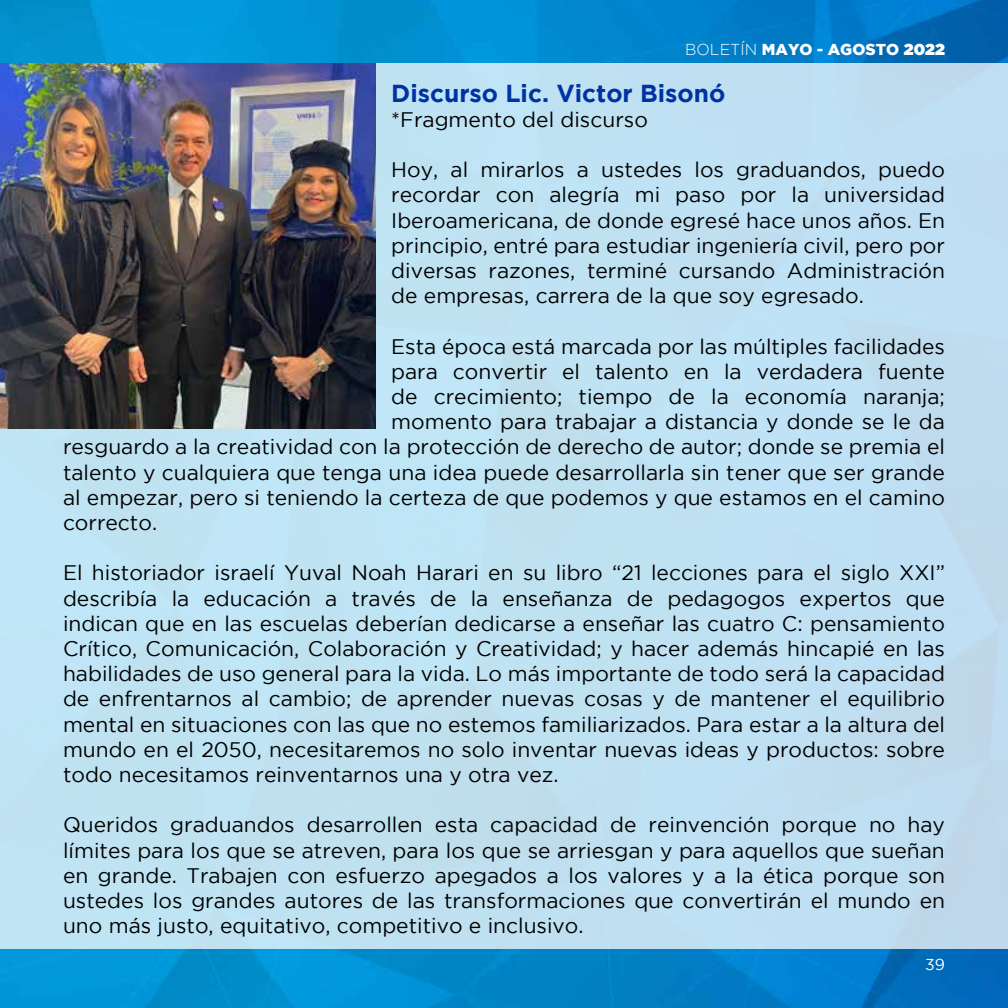
<style>
.page{position:relative;width:1008px;height:1008px;background:#fff}
.page>*{position:absolute;margin:0;border:0;box-sizing:border-box;transform-origin:0 0}
.t1{font:700 24.5px "Gotham HTF";color:#0033a1}
.t2{font:21px/25.2px "Gotham HTF";color:#000;text-align:justify}
.t3{font:900 15.75px "Gotham HTF";color:#fff}
.t4{font:15.75px "Gotham HTF";color:#fff}
.s1{font-weight:300}
.s2{font-style:inherit}
</style>
<div class="page">
<img style="left:0;top:0;width:1008px;height:1008px">
<div style="left:0;top:63px;width:1008px;height:885px;background:#bfe2f3"></div>
<img style="left:0;top:63px;width:375px;height:365px">
<p class="t3" style="left:685px;top:40px;width:261px"><span class="s1">BOLETÍN</span> MAYO - AGOSTO <span class="s2">2022</span></p>
<p class="t1" style="left:391px;top:79px;width:336px">Discurso Lic. Victor Bisonó</p>
<p class="t2" style="left:391px;top:106px;width:258px">*Fragmento del discurso</p>
<p class="t2" style="left:391px;top:157px;width:555px">Hoy, al mirarlos a ustedes los graduandos, puedo recordar con alegría mi paso por la universidad Iberoamericana, de donde egresé hace unos años. En principio, entré para estudiar ingeniería civil, pero por diversas razones, terminé cursando Administración de empresas, carrera de la que soy egresado.</p>
<p class="t2" style="left:391px;top:333px;width:555px">Esta época está marcada por las múltiples facilidades</p>
<p class="t2" style="left:391px;top:358px;width:555px">para convertir el talento en la verdadera fuente</p>
<p class="t2" style="left:391px;top:384px;width:555px">de crecimiento; tiempo de la economía naranja;</p>
<p class="t2" style="left:391px;top:409px;width:555px">momento para trabajar a distancia y donde se le da</p>
<p class="t2" style="left:63px;top:434px;width:884px">resguardo a la creatividad con la protección de derecho de autor; donde se premia el</p>
<p class="t2" style="left:63px;top:459px;width:883px">talento y cualquiera que tenga una idea puede desarrollarla sin tener que ser grande</p>
<p class="t2" style="left:63px;top:484px;width:884px">al empezar, pero si teniendo la certeza de que podemos y que estamos en el camino</p>
<p class="t2" style="left:63px;top:510px;width:96px">correcto.</p>
<p class="t2" style="left:63px;top:560px;width:884px">El historiador israelí Yuval Noah Harari en su libro “21 lecciones para el siglo XXI” describía la educación a través de la enseñanza de pedagogos expertos que indican que en las escuelas deberían dedicarse a enseñar las cuatro C: pensamiento Crítico, Comunicación, Colaboración y Creatividad; y hacer además hincapié en las habilidades de uso general para la vida. Lo más importante de todo será la capacidad de enfrentarnos al cambio; de aprender nuevas cosas y de mantener el equilibrio mental en situaciones con las que no estemos familiarizados. Para estar a la altura del mundo en el 2050, necesitaremos no solo inventar nuevas ideas y productos: sobre todo necesitamos reinventarnos una y otra vez.</p>
<p class="t2" style="left:63px;top:812px;width:884px">Queridos graduandos desarrollen esta capacidad de reinvención porque no hay límites para los que se atreven, para los que se arriesgan y para aquellos que sueñan en grande. Trabajen con esfuerzo apegados a los valores y a la ética porque son ustedes los grandes autores de las transformaciones que convertirán el mundo en uno más justo, equitativo, competitivo e inclusivo.</p>
<p class="t4" style="left:925px;top:956px;width:21px">39</p>
</div>
